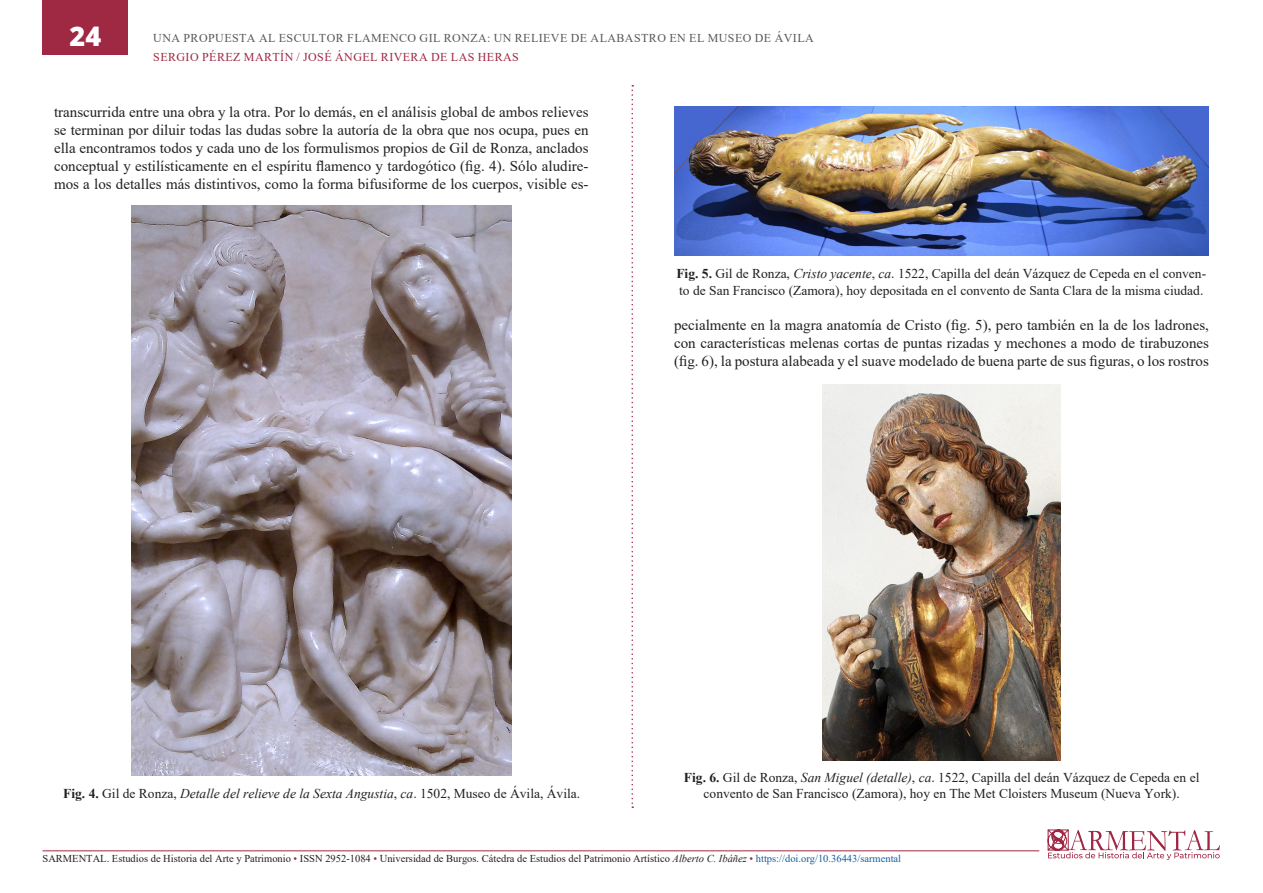
<style>
.page{position:relative;width:1263px;height:893px;background:#fff}
.page>*{position:absolute;margin:0;border:0;box-sizing:border-box;transform-origin:0 0}
.t1{font:800 27px "Open Sans";color:#fff}
.Párrafo-General{font:15px/18px "Times New Roman";color:#231f20;text-align:justify}
.Pie-Figura{font:13.5px/16.2px "Times New Roman";color:#231f20;text-align:center}
.t2{font:12px "Times New Roman";letter-spacing:.035em;color:#57585a}
.t3{font:12px "Times New Roman";letter-spacing:.035em;color:#9f2842}
.t4{font:10.5px "Times New Roman";color:#231f20}
.s1{font-weight:700}
.s2{font-style:italic}
.s3{color:#9f2842}
.s4{color:#175d9e}
</style>
<div class="page">
<svg style="left:631px;top:85px;width:2px;height:723px"></svg>
<div style="left:43px;top:0;width:85px;height:54px;background:#9f2842"></div>
<svg style="left:1048px;top:829px;width:172px;height:31px"></svg>
<hr style="left:43px;top:850px;width:996px;height:1px;background:#9f2842">
<img style="left:823px;top:384px;width:237px;height:376px">
<img style="left:132px;top:205px;width:380px;height:570px">
<img style="left:674px;top:106px;width:535px;height:150px">
<h1 class="t1" style="left:70px;top:15px;width:33px">24</h1>
<p class="t2" style="left:153px;top:30px;width:662px">UNA PROPUESTA AL ESCULTOR FLAMENCO GIL RONZA: UN RELIEVE DE ALABASTRO EN EL MUSEO DE ÁVILA</p>
<p class="t3" style="left:153px;top:49px;width:367px">SERGIO PÉREZ MARTÍN / JOSÉ ÁNGEL RIVERA DE LAS HERAS</p>
<p class="Párrafo-General" style="left:54px;top:102px;width:536px">transcurrida entre una obra y la otra. Por lo demás, en el análisis global de ambos relieves se terminan por diluir todas las dudas sobre la autoría de la obra que nos ocupa, pues en ella encontramos todos y cada uno de los formulismos propios de Gil de Ronza, anclados conceptual y estilísticamente en el espíritu flamenco y tardogótico (fig. 4). Sólo aludire&shy;mos a los detalles más distintivos, como la forma bifusiforme de los cuerpos, visible es-</p>
<p class="Pie-Figura" style="left:676px;top:265px;width:531px;text-align:left"><span class="s1">Fig. 5.</span> Gil de Ronza, <span class="s2">Cristo yacente</span>, <span class="s2">ca</span>. 1522, Capilla del deán Vázquez de Cepeda en el conven&shy;to de San Francisco (Zamora), hoy depositada en el convento de Santa Clara de la misma ciudad.</p>
<p class="Párrafo-General" style="left:674px;top:315px;width:536px">pecialmente en la magra anatomía de Cristo (fig. 5), pero también en la de los ladrones, con características melenas cortas de puntas rizadas y mechones a modo de tirabuzones (fig. 6), la postura alabeada y el suave modelado de buena parte de sus figuras, o los rostros</p>
<p class="Pie-Figura" style="left:63px;top:785px;width:519px"><span class="s1">Fig. 4.</span> Gil de Ronza, <span class="s2">Detalle del relieve de la Sexta Angustia</span>, <span class="s2">ca</span>. 1502, Museo de Ávila, Ávila.</p>
<p class="Pie-Figura" style="left:684px;top:769px;width:517px"><span class="s1">Fig. 6.</span> Gil de Ronza, <span class="s2">San Miguel (detalle)</span>, <span class="s2">ca</span>. 1522, Capilla del deán Vázquez de Cepeda en el convento de San Francisco (Zamora), hoy en The Met Cloisters Museum (Nueva York).</p>
<p class="t4" style="left:43px;top:851px;width:860px">SARMENTAL. Estudios de Historia del Arte y Patrimonio <span class="s3">•</span> ISSN 2952-1084 <span class="s3">•</span> Universidad de Burgos. Cátedra de Estudios del Patrimonio Artístico <span class="s2">Alberto C. Ibáñez</span> <span class="s3">•</span> <span class="s4">https://doi.org/10.36443/sarmental</span></p>
</div>
